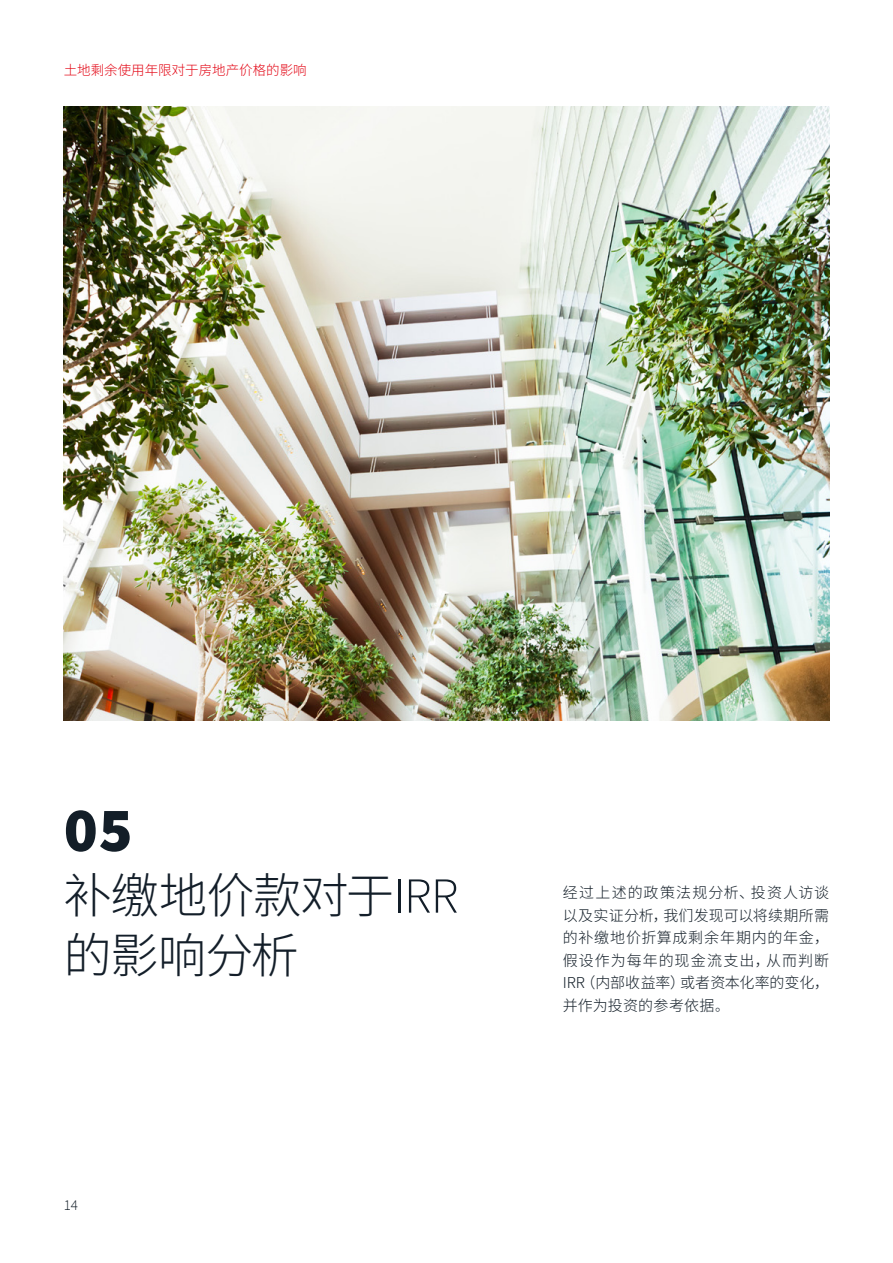
<style>
.page{position:relative;width:893px;height:1263px;background:#fff}
.page>*{position:absolute;margin:0;border:0;box-sizing:border-box;transform-origin:0 0}
.t1{font:900 63px "Source Sans Pro";color:#131e28}
.t2{font:300 48px/60px "Source Han Sans CN";letter-spacing:-.015em;color:#131e29}
.t3{font:300 15px/22.5px "Source Han Sans CN";letter-spacing:.025em;color:#131e28;text-align:justify}
.t4{font:300 15px "Source Sans Pro";color:#131e28}
.t5{font:300 13.5px "Source Han Sans CN";color:#e30413}
.s1{font-family:"Source Sans Pro";font-size:50.4px}
.s2{font-size:13.5px}
</style>
<div class="page">
<img style="left:64px;top:106px;width:765px;height:615px">
<p class="t5" style="left:64px;top:62px;width:244px">土地剩余使用年限对于房地产价格的影响</p>
<h1 class="t1" style="left:64px;top:786px;width:70px">05</h1>
<h2 class="t2" style="left:64px;top:866px;width:396px">补缴地价款对于<span class="s1">IRR</span>的影响分析</h2>
<p class="t4" style="left:64px;top:1196px;width:16px">14</p>
<p class="t3" style="left:563px;top:882px;width:268px">经过上述的政策法规分析、投资人访谈以及实证分析，我们发现可以将续期所需的补缴地价折算成剩余年期内的年金，假设作为每年的现金流支出，从而判断IRR（内部收益率）或者资本化率的变化，并作为投资的参考依据<span class="s2">。</span></p>
</div>
